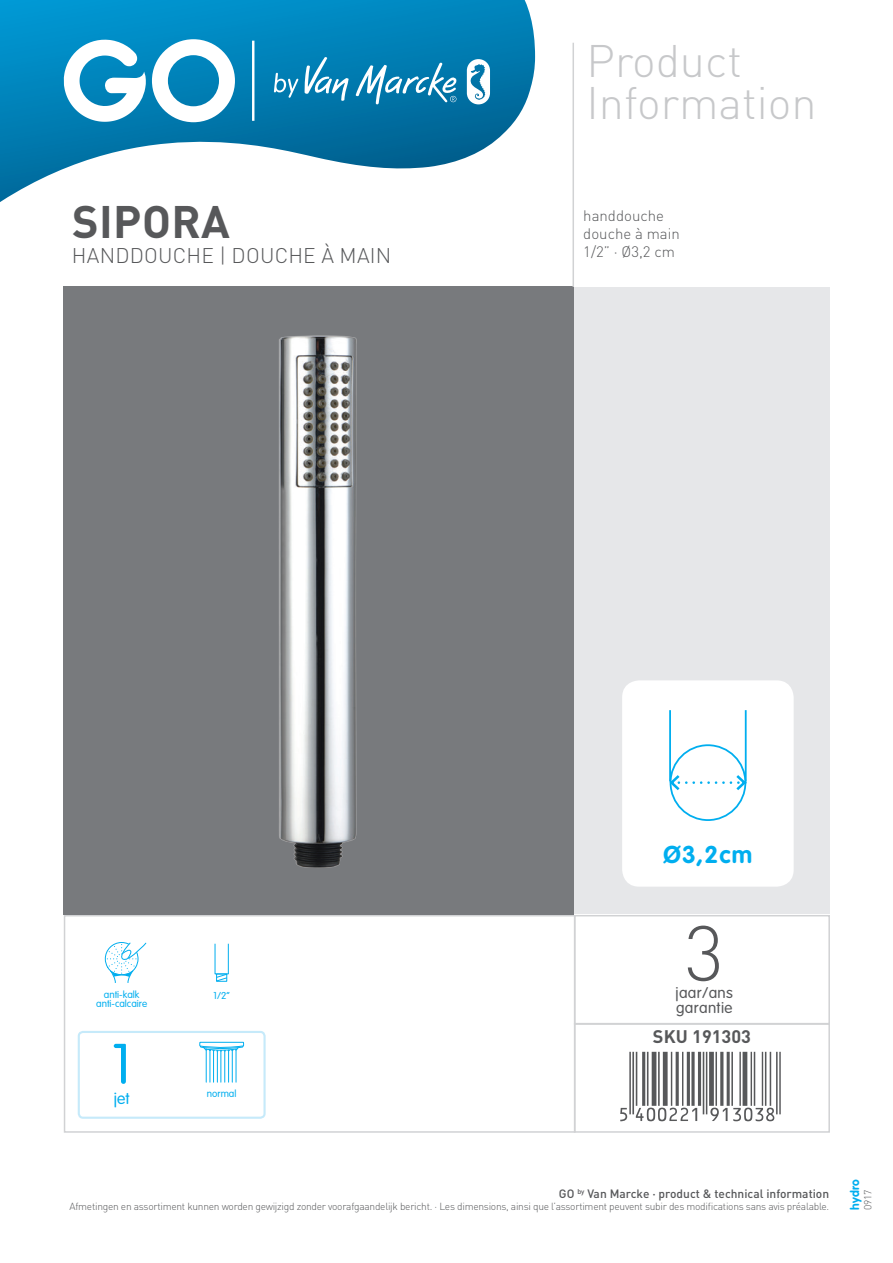
<style>
.page{position:relative;width:893px;height:1263px;background:#fff}
.page>*{position:absolute;margin:0;border:0;box-sizing:border-box;transform-origin:0 0}
.t1{font:90px "EANA";color:#57585a}
.t2{font:300 76.65px "DINOT";color:#57585a}
.t3{font:300 55.8px "VAG Rounded Std";color:#00aeef}
.t4{font:300 45px/42px "DINOT";color:#c7c8ca}
.t5{font:700 45px "DINOT";letter-spacing:.01em;color:#57585a}
.t6{font:700 24px "VAG Rounded Std";color:#00aeef}
.t7{font:300 21px "DINOT";letter-spacing:.01em;color:#57585a}
.t8{font:700 18px "DINOT";color:#57585a}
.t9{font:300 15.9px "VAG Rounded Std";color:#00aeef}
.t10{font:300 15.3px/15px "VAG Rounded Std";letter-spacing:.025em;color:#57585a}
.t11{font:300 15px/18px "DINOT";color:#57585a}
.t12{font:500 12px "DINOT";color:#57585a}
.t13{font:700 12px "VAG Rounded Std";color:#00aeef}
.t14{font:300 10.2px "DINOT";letter-spacing:-.025em;color:#57585a}
.t15{font:300 9.9px "VAG Rounded Std";color:#00aeef}
</style>
<div class="page">
<div style="left:64px;top:915px;width:512px;height:218px;border:2px solid #d1d2d4"></div>
<div style="left:574px;top:915px;width:256px;height:109px;border:2px solid #d1d2d4"></div>
<svg style="left:0;top:0;width:535px;height:202px"></svg>
<svg style="left:274px;top:73px;width:24px;height:25px"></svg>
<svg style="left:467px;top:59px;width:23px;height:45px"></svg>
<svg style="left:304px;top:57px;width:45px;height:45px"></svg>
<svg style="left:355px;top:62px;width:102px;height:43px"></svg>
<svg style="left:152px;top:39px;width:83px;height:83px"></svg>
<svg style="left:63px;top:36px;width:83px;height:86px"></svg>
<hr style="left:252px;top:41px;width:2px;height:80px;background:#fff">
<div style="left:64px;top:287px;width:510px;height:628px;background:#787a7d"></div>
<div style="left:574px;top:287px;width:255px;height:627px;background:#e6e7e9"></div>
<hr style="left:572px;top:43px;width:2px;height:244px;background:#d1d2d4">
<div style="left:574px;top:1023px;width:256px;height:110px;border:2px solid #d1d2d4"></div>
<img style="left:279px;top:335px;width:78px;height:533px">
<svg style="left:199px;top:1041px;width:45px;height:11px"></svg>
<hr style="left:228px;top:1050px;width:1px;height:32px;background:#00aeef">
<hr style="left:232px;top:1050px;width:1px;height:32px;background:#00aeef">
<hr style="left:236px;top:1049px;width:1px;height:33px;background:#00aeef">
<hr style="left:221px;top:1050px;width:1px;height:32px;background:#00aeef">
<hr style="left:213px;top:1050px;width:1px;height:32px;background:#00aeef">
<hr style="left:210px;top:1050px;width:1px;height:32px;background:#00aeef">
<hr style="left:206px;top:1049px;width:1px;height:33px;background:#00aeef">
<hr style="left:217px;top:1050px;width:1px;height:32px;background:#00aeef">
<hr style="left:224px;top:1050px;width:1px;height:32px;background:#00aeef">
<div style="left:78px;top:1031px;width:188px;height:88px;border:2px solid #c6eafa;border-radius:4px"></div>
<svg style="left:216px;top:974px;width:12px;height:8px"></svg>
<div style="left:215px;top:943px;width:14px;height:31px;border:1px solid #00aeef"></div>
<div style="left:216px;top:974px;width:11px;height:7px;border:1px solid #00aeef"></div>
<svg style="left:105px;top:942px;width:41px;height:41px"></svg>
<div style="left:622px;top:680px;width:172px;height:207px;background:#fff;border-radius:17px"></div>
<div style="left:670px;top:744px;width:76px;height:77px;border:2px solid #00aeef;border-radius:50%"></div>
<svg style="left:669px;top:772px;width:78px;height:21px"></svg>
<hr style="left:669px;top:710px;width:2px;height:71px;background:#00aeef">
<hr style="left:745px;top:710px;width:2px;height:71px;background:#00aeef">
<h3 class="t5" style="left:72px;top:191px;width:159px">SIPORA</h3>
<h3 class="t7" style="left:72px;top:241px;width:321px">HANDDOUCHE | DOUCHE À MAIN</h3>
<h3 class="t4" style="left:587px;top:38px;width:232px">Product<br>Information</h3>
<h3 class="t11" style="left:583px;top:206px;width:98px">handdouche douche à main<br>1/2” · Ø3,2 cm</h3>
<h3 class="t6" style="left:663px;top:840px;width:90px">Ø3,2cm</h3>
<p class="t15" style="left:104px;top:988px;width:37px">anti-kalk</p>
<p class="t15" style="left:214px;top:990px;width:18px">1/2”</p>
<p class="t15" style="left:96px;top:998px;width:52px">anti-calcaire</p>
<h3 class="t3" style="left:112px;top:1032px;width:21px">1</h3>
<h3 class="t9" style="left:114px;top:1089px;width:17px">jet</h3>
<p class="t15" style="left:207px;top:1088px;width:31px">normal</p>
<h2 class="t2" style="left:685px;top:901px;width:41px">3</h2>
<h3 class="t10" style="left:675px;top:985px;width:59px">jaar/ans garantie</h3>
<h3 class="t8" style="left:653px;top:1024px;width:99px">SKU 191303</h3>
<h1 class="t1" style="left:623px;top:1049px;width:159px">&amp;EQQCCR|913038]</h1>
<p class="t12" style="left:559px;top:1185px;width:272px">GO <sup>by</sup> Van Marcke · product &amp; technical information</p>
<p class="t14" style="left:70px;top:1199px;width:761px">Afmetingen en assortiment kunnen worden gewijzigd zonder voorafgaandelijk bericht. · Les dimensions, ainsi que l’assortiment peuvent subir des modifications sans avis préalable.</p>
<p class="t13" style="left:848px;top:1210px;width:32px;rotate:-90deg">hydro</p>
<p class="t14" style="left:861px;top:1210px;width:22px;rotate:-90deg">0917</p>
</div>
